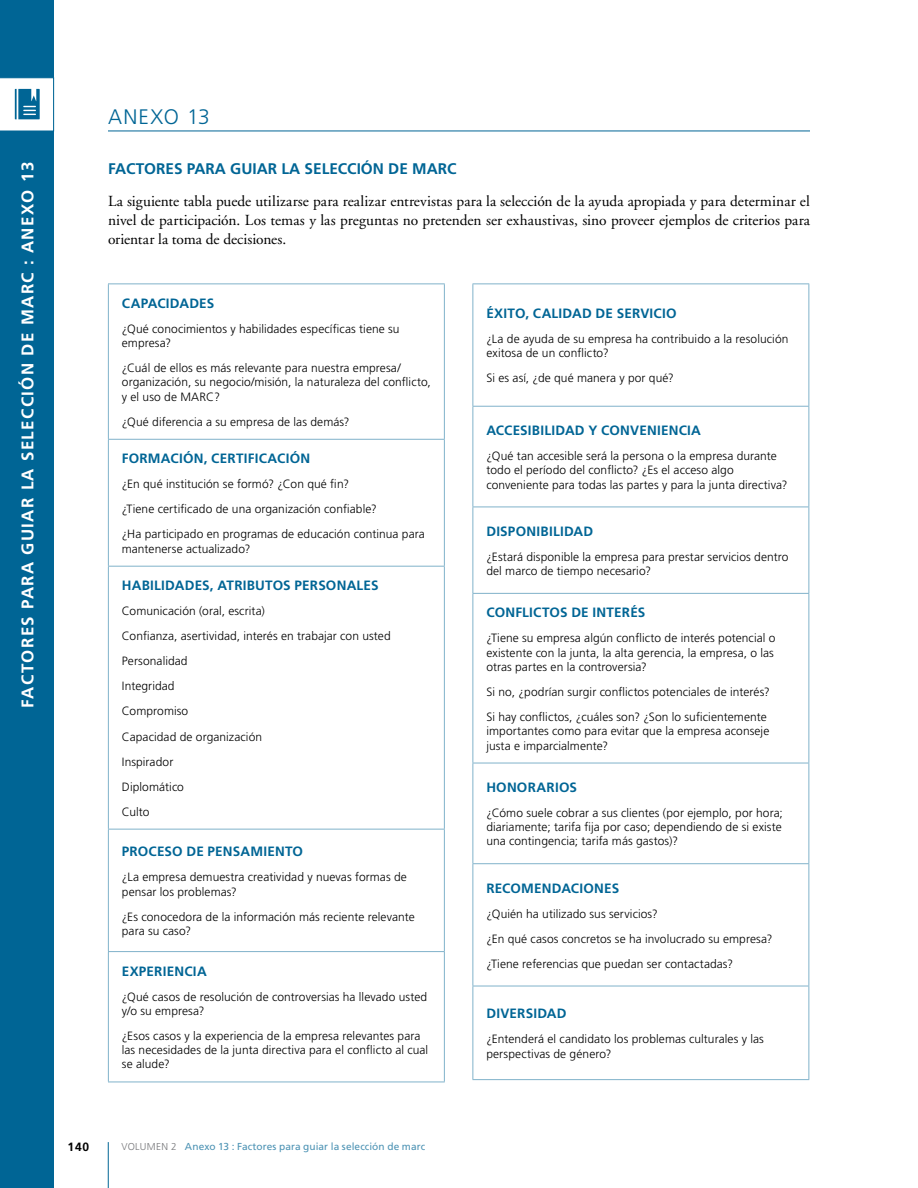
<style>
.page{position:relative;width:918px;height:1188px;background:#fff}
.page>*{position:absolute;margin:0;border:0;box-sizing:border-box;transform-origin:0 0}
.t1{font:300 21px "Frutiger";letter-spacing:.055em;color:#006595}
.t2{font:700 16.8px "Frutiger";letter-spacing:.08em;color:#fff}
.t3{font:15.3px/19px "Adobe Garamond";letter-spacing:-.005em;color:#000;text-align:justify}
.t4{font:700 15.3px "Frutiger";color:#006595}
.t5{font:700 13.5px "Frutiger";letter-spacing:.015em;color:#006595}
.t6{font:300 12px/14.2px "Frutiger";letter-spacing:.005em;color:#000}
.t7{font:700 12px "Frutiger";color:#000}
.t8{font:10.2px "Frutiger";letter-spacing:.005em;color:#4d93b4}
.s1{font-weight:300;font-size:10.05px;color:#77787b}
</style>
<div class="page">
<div style="left:0;top:0;width:54px;height:1188px;background:#006595"></div>
<svg style="left:0;top:77px;width:54px;height:54px"></svg>
<hr style="left:108px;top:1142px;width:1px;height:46px;background:#006595">
<hr style="left:108px;top:131px;width:702px;height:1px;background:#006595">
<hr style="left:108px;top:284px;width:337px;height:1px;background:#80b2ca">
<hr style="left:108px;top:284px;width:1px;height:155px;background:#80b2ca">
<hr style="left:444px;top:284px;width:1px;height:155px;background:#80b2ca">
<hr style="left:108px;top:439px;width:337px;height:1px;background:#80b2ca">
<hr style="left:108px;top:440px;width:1px;height:126px;background:#80b2ca">
<hr style="left:444px;top:440px;width:1px;height:126px;background:#80b2ca">
<hr style="left:108px;top:566px;width:337px;height:1px;background:#80b2ca">
<hr style="left:108px;top:567px;width:1px;height:262px;background:#80b2ca">
<hr style="left:444px;top:567px;width:1px;height:262px;background:#80b2ca">
<hr style="left:108px;top:829px;width:337px;height:1px;background:#80b2ca">
<hr style="left:108px;top:830px;width:1px;height:121px;background:#80b2ca">
<hr style="left:444px;top:830px;width:1px;height:121px;background:#80b2ca">
<hr style="left:108px;top:951px;width:337px;height:1px;background:#80b2ca">
<hr style="left:108px;top:952px;width:1px;height:130px;background:#80b2ca">
<hr style="left:444px;top:952px;width:1px;height:130px;background:#80b2ca">
<hr style="left:108px;top:1082px;width:337px;height:1px;background:#80b2ca">
<hr style="left:472px;top:284px;width:337px;height:1px;background:#80b2ca">
<hr style="left:472px;top:284px;width:1px;height:122px;background:#80b2ca">
<hr style="left:808px;top:284px;width:1px;height:122px;background:#80b2ca">
<hr style="left:472px;top:406px;width:337px;height:1px;background:#80b2ca">
<hr style="left:472px;top:407px;width:1px;height:100px;background:#80b2ca">
<hr style="left:808px;top:407px;width:1px;height:100px;background:#80b2ca">
<hr style="left:472px;top:507px;width:337px;height:1px;background:#80b2ca">
<hr style="left:472px;top:507px;width:1px;height:86px;background:#80b2ca">
<hr style="left:808px;top:507px;width:1px;height:86px;background:#80b2ca">
<hr style="left:472px;top:593px;width:337px;height:1px;background:#80b2ca">
<hr style="left:472px;top:594px;width:1px;height:169px;background:#80b2ca">
<hr style="left:808px;top:594px;width:1px;height:169px;background:#80b2ca">
<hr style="left:472px;top:763px;width:337px;height:1px;background:#80b2ca">
<hr style="left:472px;top:763px;width:1px;height:100px;background:#80b2ca">
<hr style="left:808px;top:763px;width:1px;height:100px;background:#80b2ca">
<hr style="left:472px;top:863px;width:337px;height:1px;background:#80b2ca">
<hr style="left:472px;top:864px;width:1px;height:122px;background:#80b2ca">
<hr style="left:808px;top:864px;width:1px;height:122px;background:#80b2ca">
<hr style="left:472px;top:986px;width:337px;height:1px;background:#80b2ca">
<hr style="left:472px;top:986px;width:1px;height:93px;background:#80b2ca">
<hr style="left:808px;top:986px;width:1px;height:93px;background:#80b2ca">
<hr style="left:472px;top:1079px;width:337px;height:1px;background:#80b2ca">
<h2 class="t2" style="left:18px;top:708px;width:547px;rotate:-90deg">FACTORES PARA GUIAR LA SELECCIÓN DE MARC : ANEXO 13</h2>
<h1 class="t1" style="left:108px;top:105px;width:103px">ANEXO 13</h1>
<p class="t4" style="left:108px;top:160px;width:350px">FACTORES PARA GUIAR LA SELECCIÓN DE MARC</p>
<p class="t3" style="left:108px;top:192px;width:704px">La siguiente tabla puede utilizarse para realizar entrevistas para la selección de la ayuda apropiada y para determinar el nivel de participación. Los temas y las preguntas no pretenden ser exhaustivas, sino proveer ejemplos de criterios para orientar la toma de decisiones.</p>
<p class="t5" style="left:122px;top:295px;width:94px">CAPACIDADES</p>
<p class="t6" style="left:122px;top:322px;width:279px">¿Qué conocimientos y habilidades específicas tiene su empresa?</p>
<p class="t6" style="left:122px;top:361px;width:311px">¿Cuál de ellos es más relevante para nuestra empresa/ organización, su negocio/misión, la naturaleza del conflicto, y el uso de MARC?</p>
<p class="t6" style="left:122px;top:414px;width:229px">¿Qué diferencia a su empresa de las demás?</p>
<p class="t5" style="left:122px;top:451px;width:190px">FORMACIÓN, CERTIFICACIÓN</p>
<p class="t6" style="left:122px;top:472px;width:304px;line-height:25px">¿En qué institución se formó? ¿Con qué fin?<br>¿Tiene certificado de una organización confiable?<br>¿Ha participado en programas de educación continua para</p>
<p class="t6" style="left:122px;top:541px;width:130px">mantenerse actualizado?</p>
<p class="t5" style="left:122px;top:578px;width:258px">HABILIDADES, ATRIBUTOS PERSONALES</p>
<p class="t6" style="left:122px;top:599px;width:270px;line-height:25px">Comunicación (oral, escrita)<br>Confianza, asertividad, interés en trabajar con usted<br>Personalidad<br>Integridad<br>Compromiso<br>Capacidad de organización<br>Inspirador<br>Diplomático<br>Culto</p>
<p class="t5" style="left:122px;top:844px;width:183px">PROCESO DE PENSAMIENTO</p>
<p class="t6" style="left:122px;top:870px;width:287px">¿La empresa demuestra creatividad y nuevas formas de pensar los problemas?</p>
<p class="t6" style="left:122px;top:909px;width:294px">¿Es conocedora de la información más reciente relevante para su caso?</p>
<p class="t5" style="left:122px;top:963px;width:86px">EXPERIENCIA</p>
<p class="t6" style="left:122px;top:989px;width:307px">¿Qué casos de resolución de controversias ha llevado usted y/o su empresa?</p>
<p class="t6" style="left:122px;top:1029px;width:308px">¿Esos casos y la experiencia de la empresa relevantes para las necesidades de la junta directiva para el conflicto al cual se alude?</p>
<p class="t5" style="left:486px;top:306px;width:192px">ÉXITO, CALIDAD DE SERVICIO</p>
<p class="t6" style="left:486px;top:332px;width:304px">¿La de ayuda de su empresa ha contribuido a la resolución exitosa de un conflicto?</p>
<p class="t6" style="left:486px;top:371px;width:189px">Si es así, ¿de qué manera y por qué?</p>
<p class="t5" style="left:486px;top:422px;width:216px">ACCESIBILIDAD Y CONVENIENCIA</p>
<p class="t6" style="left:486px;top:449px;width:303px">¿Qué tan accesible será la persona o la empresa durante todo el período del conflicto? ¿Es el acceso algo conveniente para todas las partes y para la junta directiva?</p>
<p class="t5" style="left:486px;top:523px;width:108px">DISPONIBILIDAD</p>
<p class="t6" style="left:486px;top:550px;width:304px">¿Estará disponible la empresa para prestar servicios dentro del marco de tiempo necesario?</p>
<p class="t5" style="left:486px;top:605px;width:161px">CONFLICTOS DE INTERÉS</p>
<p class="t6" style="left:486px;top:631px;width:291px">¿Tiene su empresa algún conflicto de interés potencial o existente con la junta, la alta gerencia, la empresa, o las otras partes en la controversia?</p>
<p class="t6" style="left:486px;top:679px;width:285px;line-height:25px">Si no, ¿podrían surgir conflictos potenciales de interés?<br>Si hay conflictos, ¿cuáles son? ¿Son lo suficientemente</p>
<p class="t6" style="left:486px;top:724px;width:285px">importantes como para evitar que la empresa aconseje justa e imparcialmente?</p>
<p class="t5" style="left:486px;top:779px;width:92px">HONORARIOS</p>
<p class="t6" style="left:486px;top:806px;width:298px;text-align:justify">¿Cómo suele cobrar a sus clientes (por ejemplo, por hora; diariamente; tarifa fija por caso; dependiendo de si existe una contingencia; tarifa más gastos)?</p>
<p class="t5" style="left:486px;top:880px;width:134px">RECOMENDACIONES</p>
<p class="t6" style="left:486px;top:901px;width:288px;line-height:25px">¿Quién ha utilizado sus servicios?<br>¿En qué casos concretos se ha involucrado su empresa? ¿Tiene referencias que puedan ser contactadas?</p>
<p class="t5" style="left:486px;top:1006px;width:82px">DIVERSIDAD</p>
<p class="t6" style="left:486px;top:1032px;width:279px">¿Entenderá el candidato los problemas culturales y las perspectivas de género?</p>
<p class="t7" style="left:68px;top:1140px;width:23px">140</p>
<p class="t8" style="left:122px;top:1141px;width:305px"><span class="s1">VOLUMEN 2</span> Anexo 13 : Factores para guiar la selección de marc</p>
</div>
